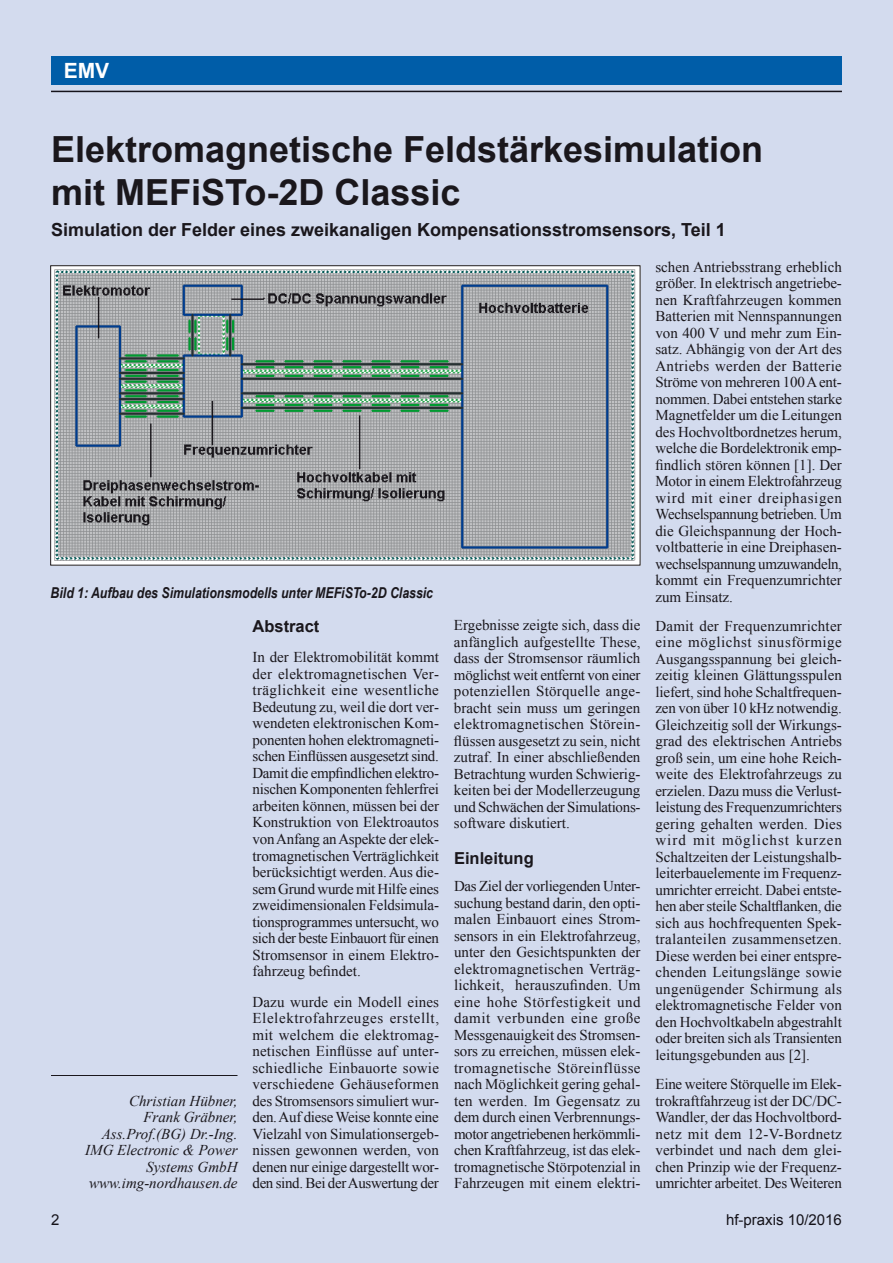
<style>
.page{position:relative;width:893px;height:1263px;background:#d3dbee}
.page>*{position:absolute;margin:0;border:0;box-sizing:border-box;transform-origin:0 0}
.t1{font:700 36px/43.2px "Arial";color:#1a171c}
.t2{font:700 21px "Arial";color:#fff}
.t3{font:700 18px "Arial";color:#1a171c}
.t4{font:700 16.5px "Arial";color:#1a171c}
.t5{font:15px/16.5px "Times New Roman";letter-spacing:-.005em;color:#1a171c;text-align:justify}
.t6{font:italic 15px/16.5px "Times New Roman";color:#1a171c;text-align:right}
.t7{font:italic 700 15px "Arial Narrow";color:#1a171c}
.t8{font:15px "Arial";color:#1a171c}
</style>
<div class="page">
<div style="left:51px;top:56px;width:791px;height:29px;background:#005da8"></div>
<hr style="left:51px;top:1075px;width:186px;height:1px;background:#1a171c">
<img style="left:52px;top:267px;width:586px;height:296px">
<div style="left:50px;top:265px;width:590px;height:300px;border:1px solid #1a171c"></div>
<h2 class="t2" style="left:64px;top:56px;width:47px">EMV</h2>
<h1 class="t1" style="left:51px;top:129px;width:714px">Elektromagnetische Feldstärkesimulation mit MEFiSTo-2D Classic</h1>
<p class="t3" style="left:51px;top:217px;width:676px">Simulation der Felder eines zweikanaligen Kompensationsstromsensors, Teil 1</p>
<p class="t7" style="left:51px;top:581px;width:384px">Bild 1: Aufbau des Simulationsmodells unter MEFiSTo-2D Classic</p>
<p class="t6" style="left:85px;top:1092px;width:154px">Christian Hübner,<br>Frank Gräbner,<br>Ass.Prof.(BG) Dr.-Ing.<br>IMG Electronic &amp; Power<br>Systems GmbH www.img-nordhausen.de</p>
<p class="t4" style="left:252px;top:615px;width:68px">Abstract</p>
<p class="t5" style="left:252px;top:649px;width:188px">In der Elektromobilität kommt der elektromagnetischen Ver&shy;träglichkeit eine wesentliche Bedeutung zu, weil die dort ver&shy;wendeten elektronischen Kom&shy;ponenten hohen elektromagneti&shy;schen Einflüssen ausgesetzt sind.<br>Damit die empfindlichen elektro&shy;nischen Komponenten fehlerfrei arbeiten können, müssen bei der Konstruktion von Elektroautos von Anfang an Aspekte der elek&shy;tromagnetischen Verträglichkeit berücksichtigt werden. Aus die&shy;sem Grund wurde mit Hilfe eines zweidimensionalen Feldsimula&shy;tionsprogrammes untersucht, wo sich der beste Einbauort für einen Stromsensor in einem Elektro&shy;fahrzeug befindet.</p>
<p class="t5" style="left:252px;top:993px;width:188px">Dazu wurde ein Modell eines Elelektrofahrzeuges erstellt, mit welchem die elektromag&shy;netischen Einflüsse auf unter&shy;schiedliche Einbauorte sowie verschiedene Gehäuseformen des Stromsensors simuliert wur&shy;den. Auf diese Weise konnte eine Vielzahl von Simulationsergeb&shy;nissen gewonnen werden, von denen nur einige dargestellt wor&shy;den sind. Bei der Auswertung der</p>
<p class="t5" style="left:454px;top:617px;width:188px">Ergebnisse zeigte sich, dass die anfänglich aufgestellte These, dass der Stromsensor räumlich möglichst weit entfernt von einer potenziellen Störquelle ange&shy;bracht sein muss um geringen elektromagnetischen Störein&shy;flüssen ausgesetzt zu sein, nicht zutraf. In einer abschließenden Betrachtung wurden Schwierig&shy;keiten bei der Modellerzeugung und Schwächen der Simulations&shy;software diskutiert.</p>
<p class="t4" style="left:454px;top:847px;width:81px">Einleitung</p>
<p class="t5" style="left:454px;top:878px;width:188px">Das Ziel der vorliegenden Unter&shy;suchung bestand darin, den opti&shy;malen Einbauort eines Strom&shy;sensors in ein Elektrofahrzeug, unter den Gesichtspunkten der elektromagnetischen Verträg&shy;lichkeit, herauszufinden. Um eine hohe Störfestigkeit und damit verbunden eine große Messgenauigkeit des Stromsen&shy;sors zu erreichen, müssen elek&shy;tromagnetische Störeinflüsse nach Möglichkeit gering gehal&shy;ten werden. Im Gegensatz zu dem durch einen Verbrennungs&shy;motor angetriebenen herkömmli&shy;chen Kraftfahrzeug, ist das elek&shy;tromagnetische Störpotenzial in Fahrzeugen mit einem elektri-</p>
<p class="t5" style="left:655px;top:258px;width:188px">schen Antriebsstrang erheblich größer. In elektrisch angetriebe&shy;nen Kraftfahrzeugen kommen Batterien mit Nennspannungen von 400 V und mehr zum Ein&shy;satz. Abhängig von der Art des Antriebs werden der Batterie Ströme von mehreren 100 A ent&shy;nommen. Dabei entstehen starke Magnetfelder um die Leitungen des Hochvoltbordnetzes herum, welche die Bordelektronik emp&shy;findlich stören können [1]. Der Motor in einem Elektrofahrzeug wird mit einer dreiphasigen Wechselspannung betrieben. Um die Gleichspannung der Hoch&shy;voltbatterie in eine Dreiphasen&shy;wechselspannung umzuwandeln, kommt ein Frequenzumrichter zum Einsatz.</p>
<p class="t5" style="left:655px;top:617px;width:188px">Damit der Frequenzumrichter eine möglichst sinusförmige Ausgangsspannung bei gleich&shy;zeitig kleinen Glättungsspulen liefert, sind hohe Schaltfrequen&shy;zen von über 10 kHz notwendig.<br>Gleichzeitig soll der Wirkungs&shy;grad des elektrischen Antriebs groß sein, um eine hohe Reich&shy;weite des Elektrofahrzeugs zu erzielen. Dazu muss die Verlust&shy;leistung des Frequenzumrichters gering gehalten werden. Dies wird mit möglichst kurzen Schaltzeiten der Leistungshalb&shy;leiterbauelemente im Frequenz&shy;umrichter erreicht. Dabei entste&shy;hen aber steile Schaltflanken, die sich aus hochfrequenten Spek&shy;tralanteilen zusammensetzen.<br>Diese werden bei einer entspre&shy;chenden Leitungslänge sowie ungenügender Schirmung als elektromagnetische Felder von den Hochvoltkabeln abgestrahlt oder breiten sich als Transienten leitungsgebunden aus [2].</p>
<p class="t5" style="left:655px;top:1076px;width:188px">Eine weitere Störquelle im Elek&shy;trokraftfahrzeug ist der DC/DC-Wandler, der das Hochvoltbord&shy;netz mit dem 12-V-Bordnetz verbindet und nach dem glei&shy;chen Prinzip wie der Frequenz&shy;umrichter arbeitet. Des Weiteren</p>
<p class="t8" style="left:51px;top:1209px;width:10px">2</p>
<p class="t8" style="left:726px;top:1209px;width:117px">hf-praxis 10/2016</p>
</div>
